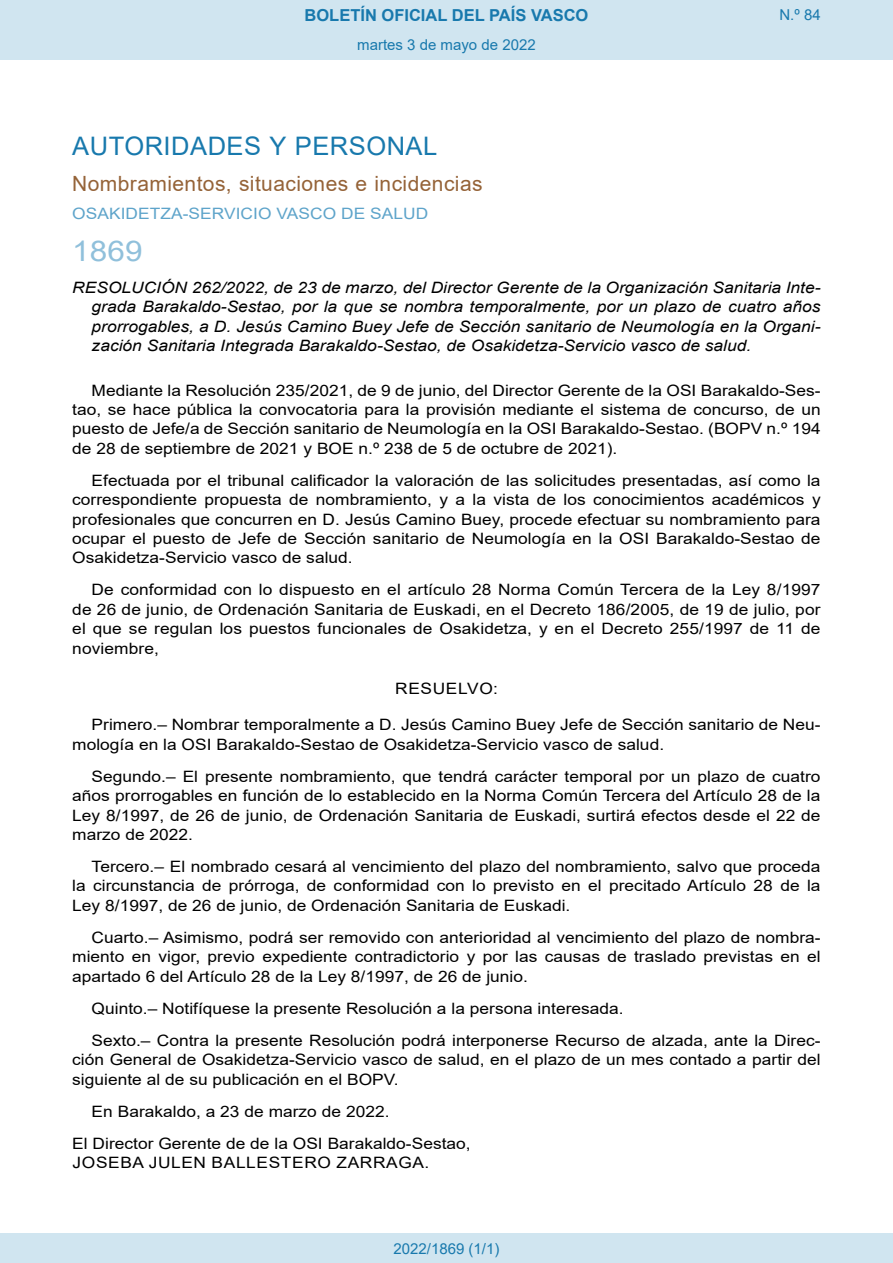
<style>
.page{position:relative;width:893px;height:1263px;background:#fff}
.page>*{position:absolute;margin:0;border:0;box-sizing:border-box;transform-origin:0 0}
.BOPVOrden{font:28.5px "Arial";color:#90c0db;scale:1.11 1}
.BOPVSeccion{font:25.5px "Arial";letter-spacing:.02em;color:#1879ad}
.BOPVSubseccion{font:21px "Arial";letter-spacing:.02em;color:#956338}
.t1{font:700 16.5px "Arial";color:#1879ad}
.BOPVDetalle{font:15.6px/19.4px "Arial";color:#000;text-align:justify;scale:1.11 1}
.BOPVTitulo{font:italic 15.6px/19.4px "Arial";color:#000;text-align:justify;scale:1.11 1}
.BOPVFirmaPuesto{font:15.6px "Arial";color:#000;scale:1.11 1}
.BOPVOrganismo{font:15.6px "Arial";letter-spacing:.005em;color:#5ea4ca;scale:1.11 1}
.BOPVFirmaLugFec{font:15.6px "Arial";color:#000;scale:1.11 1}
.BOPVFirmaNombre{font:15.6px "Arial";letter-spacing:.035em;color:#000;scale:1.11 1}
.BOPVClave{font:15.6px "Arial";letter-spacing:.035em;color:#000;scale:1.11 1}
.Paginacion_Centro{font:15px "Arial";color:#1879ad}
</style>
<div class="page">
<div style="left:0;top:0;width:893px;height:60px;background:#d0e5f0"></div>
<div style="left:0;top:1233px;width:893px;height:30px;background:#d0e5f0"></div>
<p class="t1" style="left:305px;top:3px;width:285px">BOLETÍN OFICIAL DEL PAÍS VASCO</p>
<p class="Paginacion_Centro" style="left:357px;top:35px;width:180px">martes 3 de mayo de 2022</p>
<p class="Paginacion_Centro" style="left:779px;top:5px;width:43px">N.º 84</p>
<p class="BOPVSeccion" style="left:72px;top:128px;width:366px">AUTORIDADES Y PERSONAL</p>
<p class="BOPVSubseccion" style="left:72px;top:169px;width:412px">Nombramientos, situaciones e incidencias</p>
<p class="BOPVOrganismo" style="left:72px;top:203px;width:322px">OSAKIDETZA-SERVICIO VASCO DE SALUD</p>
<p class="BOPVOrden" style="left:72px;top:231px;width:65px">1869</p>
<p class="BOPVTitulo" style="left:92px;top:278px;width:658px;text-indent:-19px">RESOLUCIÓN 262/2022, de 23 de marzo, del Director Gerente de la Organización Sanitaria Inte&shy;grada Barakaldo-Sestao, por la que se nombra temporalmente, por un plazo de cuatro años prorrogables, a D. Jesús Camino Buey Jefe de Sección sanitario de Neumología en la Organi&shy;zación Sanitaria Integrada Barakaldo-Sestao, de Osakidetza-Servicio vasco de salud.</p>
<p class="BOPVDetalle" style="left:72px;top:380px;width:676px;text-indent:19px">Mediante la Resolución 235/2021, de 9 de junio, del Director Gerente de la OSI Barakaldo-Ses&shy;tao, se hace pública la convocatoria para la provisión mediante el sistema de concurso, de un puesto de Jefe/a de Sección sanitario de Neumología en la OSI Barakaldo-Sestao. (BOPV n.º 194 de 28 de septiembre de 2021 y BOE n.º 238 de 5 de octubre de 2021).</p>
<p class="BOPVDetalle" style="left:72px;top:471px;width:676px;text-indent:19px">Efectuada por el tribunal calificador la valoración de las solicitudes presentadas, así como la correspondiente propuesta de nombramiento, y a la vista de los conocimientos académicos y profesionales que concurren en D. Jesús Camino Buey, procede efectuar su nombramiento para ocupar el puesto de Jefe de Sección sanitario de Neumología en la OSI Barakaldo-Sestao de Osakidetza-Servicio vasco de salud.</p>
<p class="BOPVDetalle" style="left:72px;top:580px;width:676px;text-indent:19px">De conformidad con lo dispuesto en el artículo 28 Norma Común Tercera de la Ley 8/1997 de 26 de junio, de Ordenación Sanitaria de Euskadi, en el Decreto 186/2005, de 19 de julio, por el que se regulan los puestos funcionales de Osakidetza, y en el Decreto 255/1997 de 11 de noviembre,</p>
<p class="BOPVClave" style="left:395px;top:678px;width:94px">RESUELVO:</p>
<p class="BOPVDetalle" style="left:72px;top:715px;width:676px;text-indent:19px">Primero.– Nombrar temporalmente a D. Jesús Camino Buey Jefe de Sección sanitario de Neu&shy;mología en la OSI Barakaldo-Sestao de Osakidetza-Servicio vasco de salud.</p>
<p class="BOPVDetalle" style="left:72px;top:767px;width:676px;text-indent:19px">Segundo.– El presente nombramiento, que tendrá carácter temporal por un plazo de cuatro años prorrogables en función de lo establecido en la Norma Común Tercera del Artículo 28 de la Ley 8/1997, de 26 de junio, de Ordenación Sanitaria de Euskadi, surtirá efectos desde el 22 de marzo de 2022.</p>
<p class="BOPVDetalle" style="left:72px;top:857px;width:676px;text-indent:19px">Tercero.– El nombrado cesará al vencimiento del plazo del nombramiento, salvo que proceda la circunstancia de prórroga, de conformidad con lo previsto en el precitado Artículo 28 de la Ley 8/1997, de 26 de junio, de Ordenación Sanitaria de Euskadi.</p>
<p class="BOPVDetalle" style="left:72px;top:928px;width:676px;text-indent:19px">Cuarto.– Asimismo, podrá ser removido con anterioridad al vencimiento del plazo de nombra&shy;miento en vigor, previo expediente contradictorio y por las causas de traslado previstas en el apartado 6 del Artículo 28 de la Ley 8/1997, de 26 de junio.</p>
<p class="BOPVDetalle" style="left:92px;top:998px;width:481px">Quinto.– Notifíquese la presente Resolución a la persona interesada.</p>
<p class="BOPVDetalle" style="left:72px;top:1030px;width:676px;text-indent:19px">Sexto.– Contra la presente Resolución podrá interponerse Recurso de alzada, ante la Direc&shy;ción General de Osakidetza-Servicio vasco de salud, en el plazo de un mes contado a partir del siguiente al de su publicación en el BOPV.</p>
<p class="BOPVFirmaLugFec" style="left:92px;top:1100px;width:270px">En Barakaldo, a 23 de marzo de 2022.</p>
<p class="BOPVFirmaPuesto" style="left:72px;top:1132px;width:360px">El Director Gerente de de la OSI Barakaldo-Sestao,</p>
<p class="BOPVFirmaNombre" style="left:73px;top:1152px;width:323px">JOSEBA JULEN BALLESTERO ZARRAGA.</p>
<p class="Paginacion_Centro" style="left:393px;top:1238px;width:107px">2022/1869 (1/1)</p>
</div>
